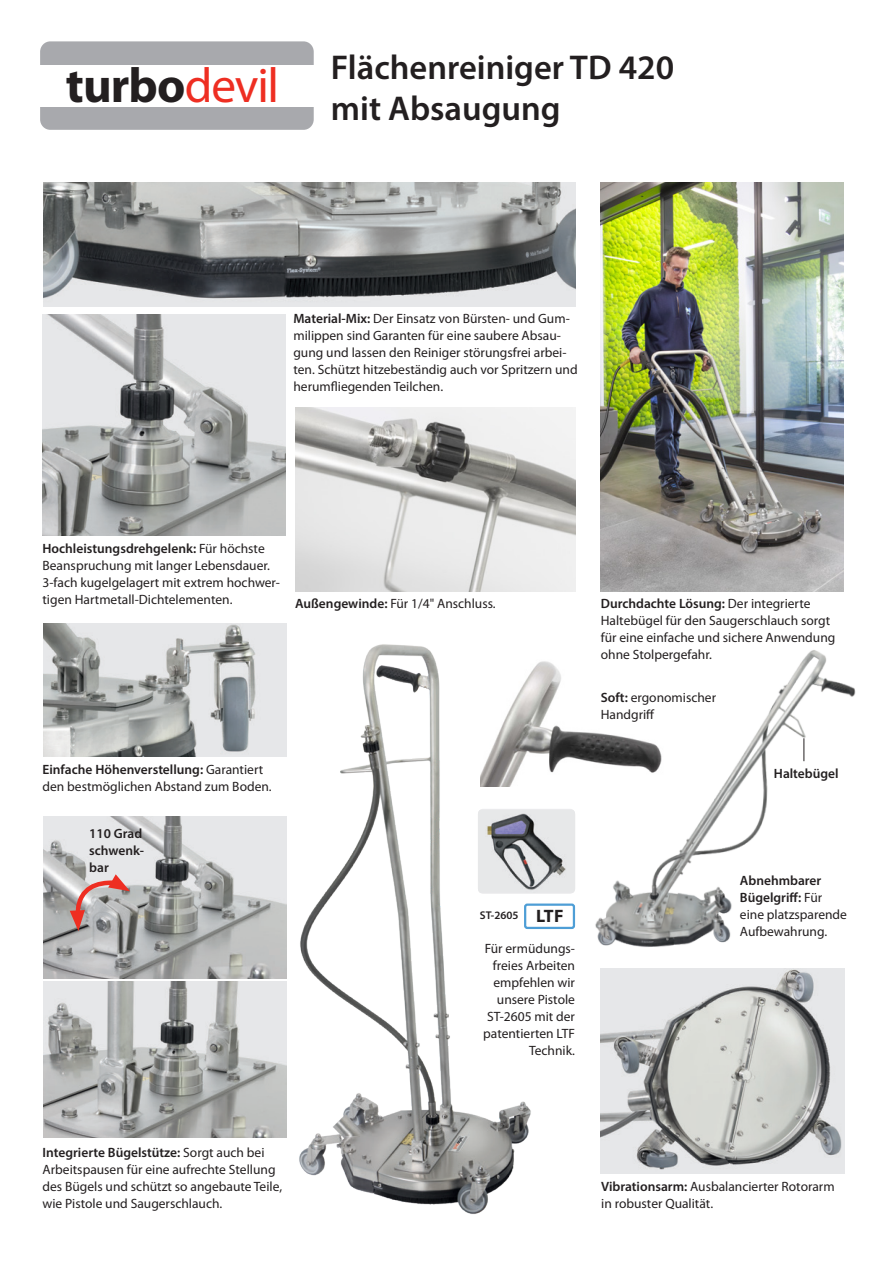
<style>
.page{position:relative;width:893px;height:1263px;background:#fff}
.page>*{position:absolute;margin:0;border:0;box-sizing:border-box;transform-origin:0 0}
.t1{font:700 49.2px "Myriad Pro";letter-spacing:-.015em;color:#231f20}
.t2{font:600 34.5px/42px "Myriad Pro";color:#231f20}
.t3{font:13.5px/17px "Myriad Pro";color:#231f20}
.t4{font:600 13.5px/17px "Myriad Pro";color:#231f20}
.t5{font:600 11.25px "Myriad Pro";color:#231f20}
.s1{font-weight:400;color:#ee2e22}
.s2{font-weight:600}
.s3{font-weight:700;font-size:18px}
</style>
<div class="page">
<svg style="left:40px;top:41px;width:274px;height:89px;background:#abacb0"></svg>
<div style="left:37px;top:65px;width:280px;height:41px;background:#fff"></div>
<img style="left:601px;top:183px;width:242px;height:408px">
<img style="left:546px;top:661px;width:13px;height:112px">
<img style="left:43px;top:315px;width:242px;height:221px">
<img style="left:546px;top:810px;width:13px;height:83px">
<div style="left:524px;top:903px;width:51px;height:26px;border:2px solid #4e9ed6;border-radius:2px"></div>
<img style="left:43px;top:183px;width:533px;height:123px">
<img style="left:43px;top:623px;width:221px;height:133px">
<img style="left:43px;top:981px;width:221px;height:157px">
<img style="left:43px;top:816px;width:221px;height:162px">
<svg style="left:70px;top:874px;width:60px;height:57px;background:#bfa2a1"></svg>
<img style="left:295px;top:407px;width:280px;height:184px">
<img style="left:559px;top:650px;width:297px;height:297px">
<img style="left:264px;top:623px;width:282px;height:591px">
<img style="left:600px;top:969px;width:244px;height:205px">
<h1 class="t1" style="left:66px;top:54px;width:215px">turbo<span class="s1">devil</span></h1>
<h2 class="t2" style="left:331px;top:45px;width:345px">Flächenreiniger TD 420 mit Absaugung</h2>
<p class="t3" style="left:293px;top:310px;width:286px"><span class="s2">Material-Mix:</span> Der Einsatz von Bürsten- und Gum&shy;milippen sind Garanten für eine saubere Absau&shy;gung und lassen den Reiniger störungsfrei arbei&shy;ten. Schützt hitzebeständig auch vor Spritzern und herumfliegenden Teilchen.</p>
<p class="t3" style="left:43px;top:540px;width:239px"><span class="s2">Hochleistungsdrehgelenk:</span> Für höchste Beanspruchung mit langer Lebensdauer.<br>3-fach kugelgelagert mit extrem hochwer&shy;tigen Hartmetall-Dichtelementen.</p>
<p class="t3" style="left:295px;top:595px;width:202px"><span class="s2">Außengewinde:</span> Für 1/4" Anschluss.</p>
<p class="t3" style="left:43px;top:761px;width:231px"><span class="s2">Einfache Höhenverstellung:</span> Garantiert den bestmöglichen Abstand zum Boden.</p>
<p class="t4" style="left:89px;top:824px;width:56px">110 Grad schwenk&shy;bar</p>
<p class="t5" style="left:480px;top:908px;width:85px">ST-2605 <span class="s3">LTF</span></p>
<p class="t3" style="left:483px;top:940px;width:93px;text-align:right">Für ermüdungs&shy;freies Arbeiten empfehlen wir unsere Pistole<br>ST-2605 mit der patentierten LTF<br>Technik.</p>
<p class="t3" style="left:601px;top:595px;width:236px"><span class="s2">Durchdachte Lösung:</span> Der integrierte Haltebügel für den Saugerschlauch sorgt für eine einfache und sichere Anwendung ohne Stolpergefahr.</p>
<p class="t3" style="left:601px;top:689px;width:117px"><span class="s2">Soft:</span> ergonomischer<br>Handgriff</p>
<p class="t4" style="left:774px;top:765px;width:66px">Haltebügel</p>
<p class="t3" style="left:740px;top:872px;width:109px"><span class="s2">Abnehmbarer<br>Bügelgriff:</span> Für eine platzsparende<br>Aufbewahrung.</p>
<p class="t3" style="left:43px;top:1144px;width:241px"><span class="s2">Integrierte Bügelstütze:</span> Sorgt auch bei Arbeitspausen für eine aufrechte Stellung des Bügels und schützt so angebaute Teile, wie Pistole und Saugerschlauch.</p>
<p class="t3" style="left:601px;top:1178px;width:235px"><span class="s2">Vibrationsarm:</span> Ausbalancierter Rotorarm in robuster Qualität.</p>
</div>
